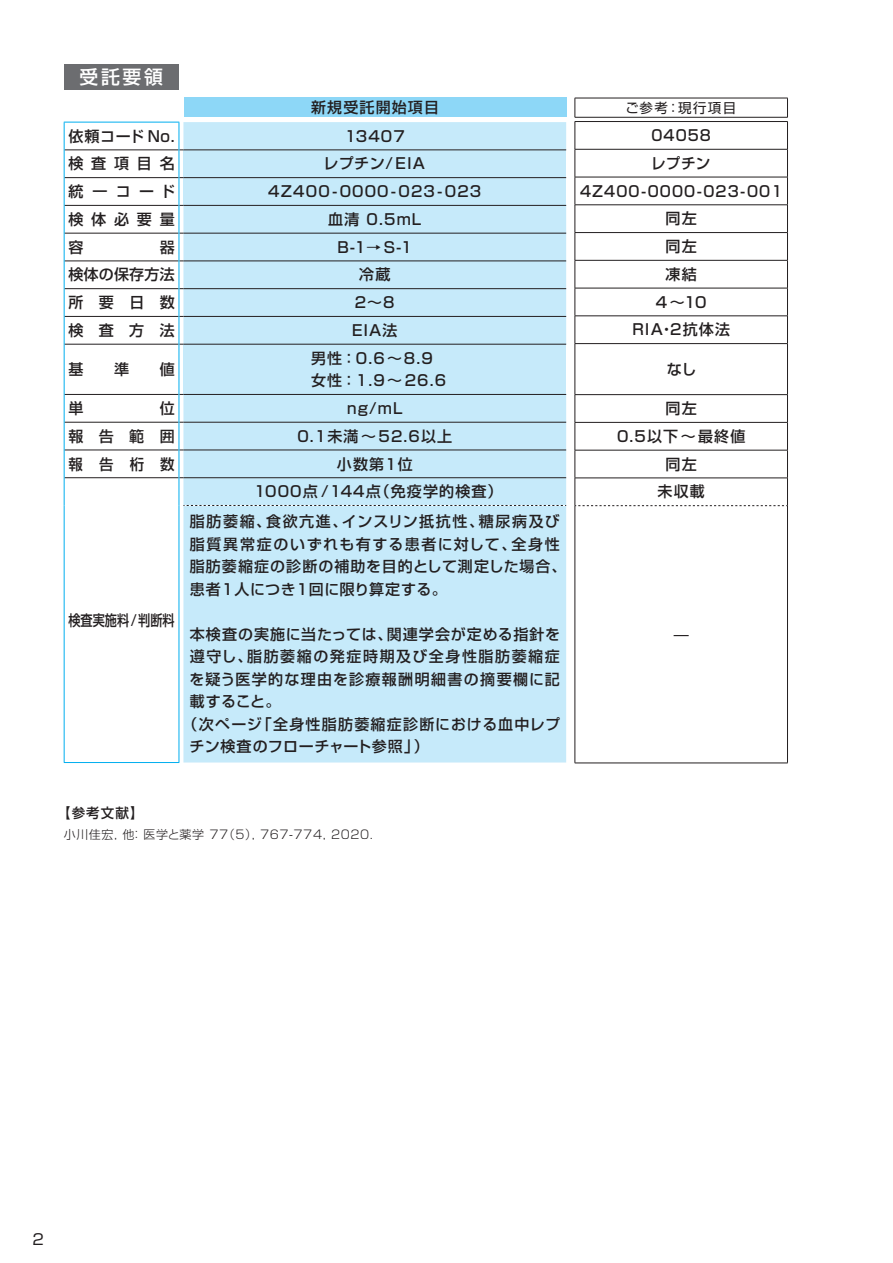
<style>
.page{position:relative;width:893px;height:1263px;background:#fff}
.page>*{position:absolute;margin:0;border:0;box-sizing:border-box;transform-origin:0 0}
.t1{font:500 18.75px "Shin Go Pro";color:#fff}
.t2{font:500 15px/27.8px "Shin Go Pro";letter-spacing:.075em;color:#231f20;text-align:center}
.t3{font:500 15px "Shin Go Pro";letter-spacing:.105em;color:#231f20}
.t4{font:500 15px "Shin Go Pro";letter-spacing:.095em;color:#231f20}
.t5{font:500 15px "Shin Go Pro";letter-spacing:.035em;color:#231f20}
.t6{font:500 15px "Shin Go Pro";color:#231f20;scale:.81 1}
.t7{font:500 15px "Shin Go Pro";letter-spacing:.015em;color:#231f20}
.t8{font:500 15px "Shin Go Pro";letter-spacing:.075em;color:#231f20;scale:.96 1}
.t9{font:15px "Shin Go Pro";color:#231f20}
.t10{font:13.5px "Shin Go Pro";letter-spacing:.1em;color:#231f20}
.t11{font:500 13.5px "Shin Go Pro";color:#231f20}
.t12{font:300 12px "Shin Go Pro";letter-spacing:.05em;color:#231f20}
</style>
<div class="page">
<div style="left:64px;top:64px;width:115px;height:25px;background:#6c6d70"></div>
<div style="left:183px;top:506px;width:383px;height:256px;background:#c6eafa"></div>
<hr style="left:65px;top:150px;width:114px;height:1px;background:#231f20">
<hr style="left:65px;top:177px;width:114px;height:1px;background:#231f20">
<hr style="left:65px;top:205px;width:114px;height:1px;background:#231f20">
<hr style="left:65px;top:233px;width:114px;height:1px;background:#231f20">
<hr style="left:65px;top:261px;width:114px;height:1px;background:#231f20">
<hr style="left:65px;top:288px;width:114px;height:1px;background:#231f20">
<hr style="left:65px;top:316px;width:114px;height:1px;background:#231f20">
<hr style="left:65px;top:344px;width:114px;height:1px;background:#231f20">
<hr style="left:65px;top:394px;width:114px;height:1px;background:#231f20">
<hr style="left:65px;top:422px;width:114px;height:1px;background:#231f20">
<hr style="left:65px;top:450px;width:114px;height:1px;background:#231f20">
<hr style="left:65px;top:477px;width:114px;height:1px;background:#231f20">
<hr style="left:64px;top:122px;width:115px;height:1px;background:#00aeef">
<svg style="left:64px;top:122px;width:1px;height:222px"></svg>
<hr style="left:64px;top:344px;width:1px;height:50px;background:#00aeef">
<svg style="left:64px;top:394px;width:1px;height:111px"></svg>
<svg style="left:179px;top:122px;width:387px;height:384px;background:#c1e3f2"></svg>
<hr style="left:64px;top:505px;width:1px;height:257px;background:#00aeef">
<hr style="left:179px;top:505px;width:1px;height:257px;background:#00aeef">
<hr style="left:64px;top:762px;width:115px;height:1px;background:#00aeef">
<div style="left:184px;top:98px;width:382px;height:19px;background:#8dd7f7"></div>
<hr style="left:575px;top:98px;width:213px;height:1px;background:#231f20">
<hr style="left:575px;top:117px;width:213px;height:1px;background:#231f20">
<hr style="left:575px;top:121px;width:213px;height:1px;background:#231f20">
<hr style="left:575px;top:149px;width:213px;height:1px;background:#231f20">
<hr style="left:575px;top:177px;width:213px;height:1px;background:#231f20">
<hr style="left:575px;top:205px;width:213px;height:1px;background:#231f20">
<hr style="left:575px;top:232px;width:213px;height:1px;background:#231f20">
<hr style="left:575px;top:260px;width:213px;height:1px;background:#231f20">
<hr style="left:575px;top:288px;width:213px;height:1px;background:#231f20">
<hr style="left:575px;top:316px;width:213px;height:1px;background:#231f20">
<svg style="left:575px;top:98px;width:1px;height:245px"></svg>
<svg style="left:787px;top:98px;width:1px;height:245px"></svg>
<hr style="left:575px;top:343px;width:213px;height:1px;background:#231f20">
<hr style="left:575px;top:344px;width:1px;height:50px;background:#231f20">
<hr style="left:787px;top:344px;width:1px;height:50px;background:#231f20">
<hr style="left:575px;top:394px;width:213px;height:1px;background:#231f20">
<hr style="left:575px;top:506px;width:1px;height:257px;background:#231f20">
<hr style="left:787px;top:506px;width:1px;height:257px;background:#231f20">
<hr style="left:575px;top:763px;width:213px;height:1px;background:#231f20">
<svg style="left:575px;top:395px;width:213px;height:111px"></svg>
<p class="t1" style="left:79px;top:61px;width:85px">受託要領</p>
<p class="t2" style="left:311px;top:92px;width:129px">新規受託開始項目</p>
<p class="t10" style="left:625px;top:97px;width:112px">ご参考：現行項目</p>
<p class="t2" style="left:580px;top:120px;width:204px">04058<br>レプチン<br>4Z400-0000-023-001同左<br>同左<br>凍結<br>4～10<br>RIA・2抗体法</p>
<p class="t2" style="left:667px;top:353px;width:31px">なし</p>
<p class="t2" style="left:617px;top:393px;width:130px">同左<br>0.5以下～最終値同左<br>未収載</p>
<p class="t2" style="left:68px;top:120px;width:108px">依頼コード No.</p>
<p class="t2" style="left:345px;top:120px;width:61px">13407</p>
<p class="t2" style="left:68px;top:148px;width:108px">検査項目名</p>
<p class="t2" style="left:324px;top:148px;width:103px">レプチン/EIA</p>
<p class="t2" style="left:68px;top:176px;width:108px">統一コード</p>
<p class="t2" style="left:268px;top:176px;width:215px">4Z400-0000-023-023</p>
<p class="t2" style="left:68px;top:204px;width:108px">検体必要量</p>
<p class="t2" style="left:328px;top:204px;width:95px">血清 0.5mL</p>
<p class="t2" style="left:68px;top:231px;width:16px">容</p>
<p class="t2" style="left:160px;top:231px;width:16px">器</p>
<p class="t2" style="left:338px;top:231px;width:76px">B-1→ S-1</p>
<p class="t7" style="left:68px;top:262px;width:108px">検体の保存方法</p>
<p class="t2" style="left:359px;top:259px;width:33px">冷蔵</p>
<p class="t2" style="left:68px;top:287px;width:108px">所要日数</p>
<p class="t2" style="left:355px;top:287px;width:41px">2～8</p>
<p class="t2" style="left:68px;top:315px;width:108px">検査方法</p>
<p class="t2" style="left:352px;top:315px;width:47px">EIA法</p>
<p class="t2" style="left:68px;top:354px;width:16px">基</p>
<p class="t2" style="left:114px;top:354px;width:16px">準</p>
<p class="t2" style="left:160px;top:354px;width:16px">値</p>
<p class="t2" style="left:311px;top:345px;width:137px;line-height:22.5px;text-align:left">男性：0.6～8.9女性：1.9～26.6</p>
<p class="t2" style="left:68px;top:393px;width:16px">単</p>
<p class="t2" style="left:160px;top:393px;width:16px">位</p>
<p class="t2" style="left:347px;top:393px;width:57px">ng/mL</p>
<p class="t2" style="left:68px;top:420px;width:108px">報告範囲</p>
<p class="t2" style="left:297px;top:420px;width:156px">0.1未満～52.6以上</p>
<p class="t8" style="left:68px;top:451px;width:112px">報告桁数</p>
<p class="t2" style="left:337px;top:448px;width:77px">小数第1位</p>
<p class="t2" style="left:190px;top:475px;width:372px;line-height:29.8px">1000点 /144点（免疫学的検査）<br>脂肪萎縮、食欲亢進、インスリン抵抗性、糖尿病及び</p>
<p class="t2" style="left:190px;top:531px;width:378px;line-height:22.5px;text-align:left">脂質異常症のいずれも有する患者に対して、全身性脂肪萎縮症の診断の補助を目的として測定した場合、患者1人につき1回に限り算定する。</p>
<p class="t2" style="left:190px;top:618px;width:372px">本検査の実施に当たっては、関連学会が定める指針を</p>
<p class="t3" style="left:190px;top:644px;width:372px">遵守し、脂肪萎縮の発症時期及び全身性脂肪萎縮症</p>
<p class="t4" style="left:189px;top:667px;width:372px">を疑う医学的な理由を診療報酬明細書の摘要欄に記</p>
<p class="t2" style="left:190px;top:686px;width:92px">載すること。</p>
<p class="t2" style="left:183px;top:708px;width:379px">（次ページ「全身性脂肪萎縮症診断における血中レプ</p>
<p class="t5" style="left:190px;top:734px;width:241px">チン検査のフローチャート参照」）</p>
<p class="t6" style="left:68px;top:608px;width:133px">検査実施料/判断料</p>
<p class="t2" style="left:674px;top:619px;width:16px">—</p>
<p class="t11" style="left:57px;top:801px;width:88px">【参考文献】</p>
<p class="t12" style="left:64px;top:824px;width:311px">小川佳宏, 他： 医学と薬学 77（5）, 767-774, 2020.</p>
<p class="t9" style="left:33px;top:1226px;width:13px">2</p>
</div>
